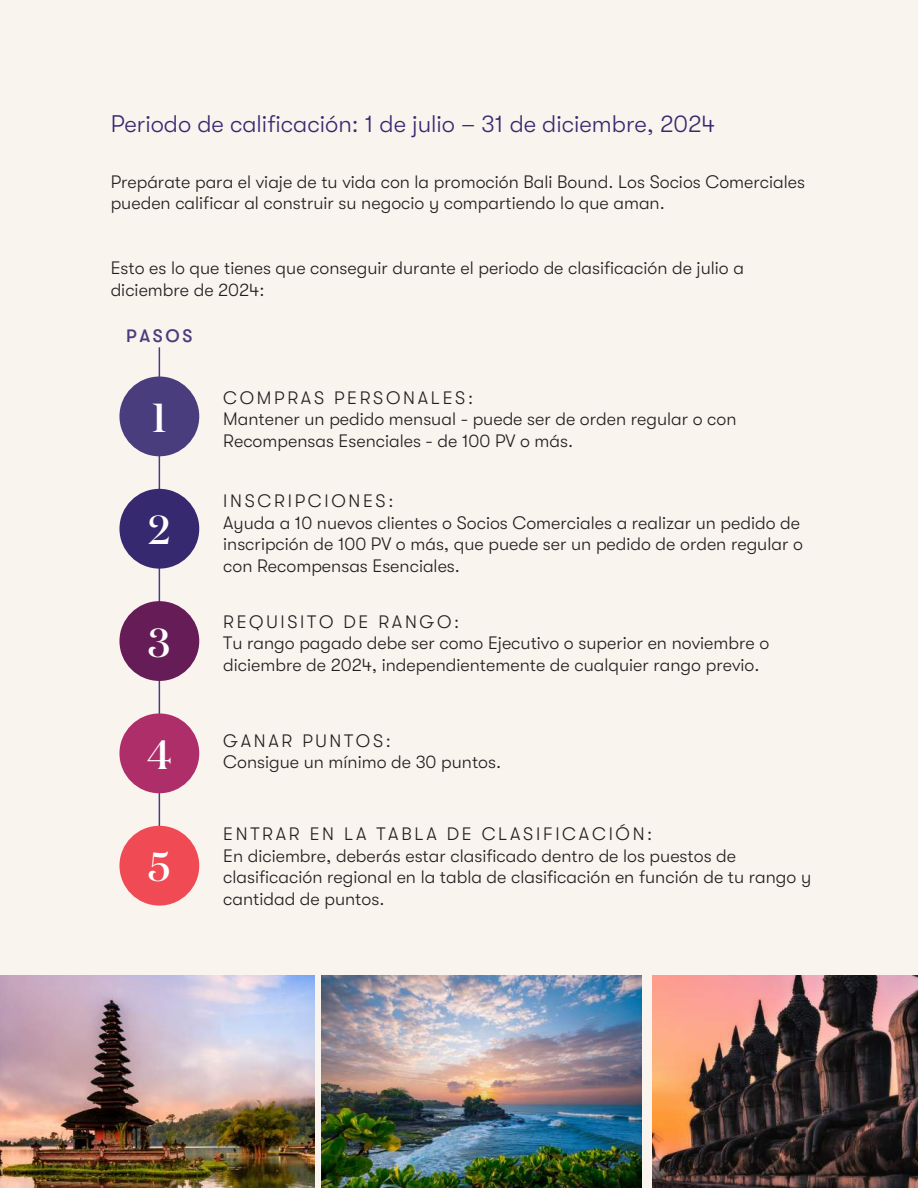
<style>
.page{position:relative;width:918px;height:1188px;background:#f9f4ee}
.page>*{position:absolute;margin:0;border:0;box-sizing:border-box;transform-origin:0 0}
.t1{font:500 40.5px "Domaine Display";color:#fff}
.t2{font:300 24px "GT Walsheim";color:#362970}
.t3{font:300 18px/21.6px "GT Walsheim";color:#221f1f}
.t4{font:500 18px "GT Walsheim Pro";letter-spacing:.15em;color:#4a3d7d}
</style>
<div class="page">
<img style="left:0;top:975px;width:315px;height:213px">
<hr style="left:159px;top:347px;width:1px;height:538px;background:#4a3d7d">
<div style="left:119px;top:377px;width:80px;height:79px;background:#4a3d7d;border-radius:50%"></div>
<div style="left:119px;top:489px;width:80px;height:80px;background:#362970;border-radius:50%"></div>
<div style="left:119px;top:601px;width:80px;height:80px;background:#661c57;border-radius:50%"></div>
<div style="left:119px;top:713px;width:80px;height:80px;background:#ad2e69;border-radius:50%"></div>
<div style="left:119px;top:826px;width:80px;height:80px;background:#f04a54;border-radius:50%"></div>
<img style="left:322px;top:975px;width:320px;height:213px">
<img style="left:652px;top:975px;width:266px;height:213px">
<h2 class="t2" style="left:111px;top:110px;width:606px">Periodo de calificación: 1 de julio – 31 de diciembre, 2024</h2>
<p class="t3" style="left:111px;top:171px;width:696px">Prepárate para el viaje de tu vida con la promoción Bali Bound. Los Socios Comerciales pueden calificar al construir su negocio y compartiendo lo que aman.</p>
<p class="t3" style="left:111px;top:257px;width:635px">Esto es lo que tienes que conseguir durante el periodo de clasificación de julio a diciembre de 2024:</p>
<p class="t4" style="left:126px;top:326px;width:68px">PASOS</p>
<h1 class="t1" style="left:152px;top:394px;width:16px">1</h1>
<h1 class="t1" style="left:148px;top:507px;width:23px">2</h1>
<h1 class="t1" style="left:149px;top:619px;width:23px">3</h1>
<h1 class="t1" style="left:147px;top:731px;width:26px">4</h1>
<h1 class="t1" style="left:148px;top:844px;width:23px">5</h1>
<p class="t3" style="left:223px;top:387px;width:515px">COMPRAS PERSONALES:<br>Mantener un pedido mensual - puede ser de orden regular o con<br>Recompensas Esenciales - de 100 PV o más.</p>
<p class="t3" style="left:223px;top:490px;width:581px">INSCRIPCIONES:<br>Ayuda a 10 nuevos clientes o Socios Comerciales a realizar un pedido de inscripción de 100 PV o más, que puede ser un pedido de orden regular o con Recompensas Esenciales.</p>
<p class="t3" style="left:223px;top:611px;width:548px">REQUISITO DE RANGO:<br>Tu rango pagado debe ser como Ejecutivo o superior en noviembre o diciembre de 2024, independientemente de cualquier rango previo.</p>
<p class="t3" style="left:223px;top:730px;width:279px">GANAR PUNTOS:<br>Consigue un mínimo de 30 puntos.</p>
<p class="t3" style="left:223px;top:823px;width:590px">ENTRAR EN LA TABLA DE CLASIFICACIÓN:<br>En diciembre, deberás estar clasificado dentro de los puestos de clasificación regional en la tabla de clasificación en función de tu rango y cantidad de puntos.</p>
</div>
